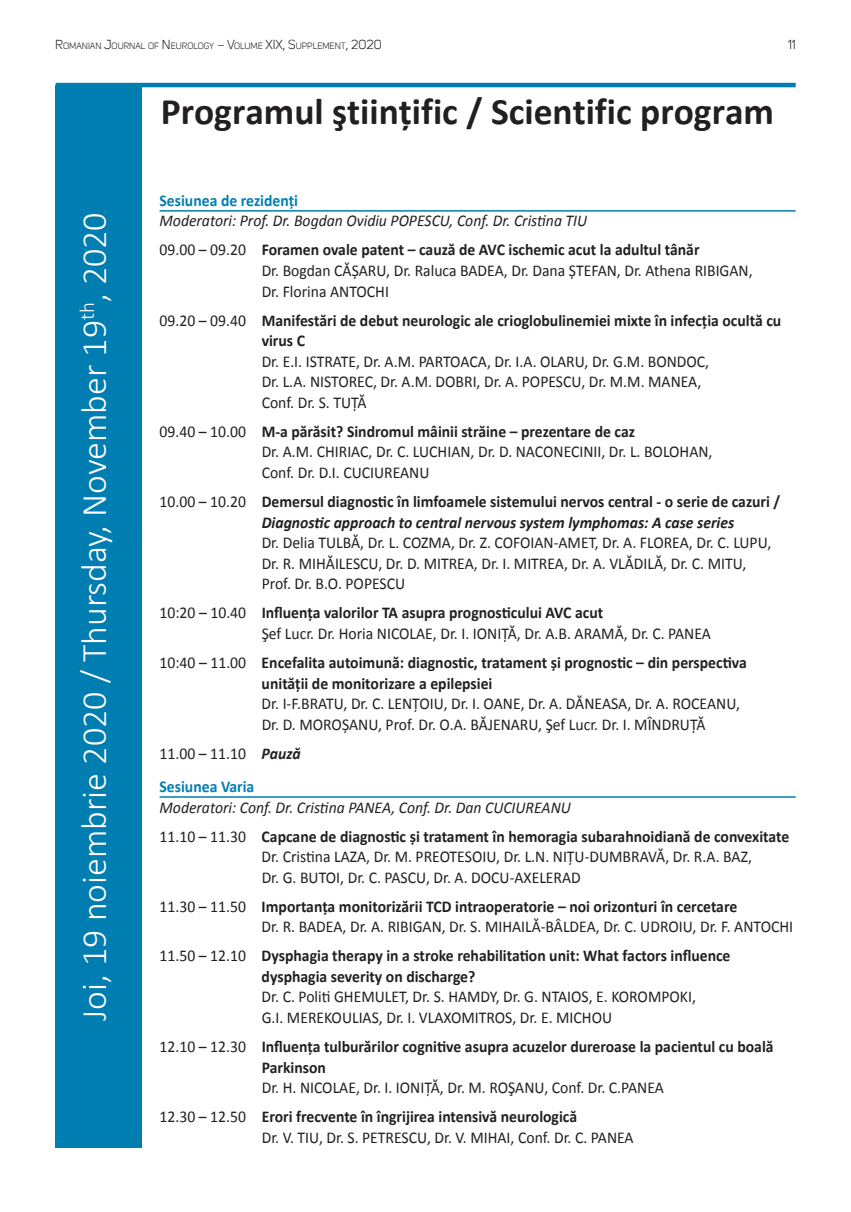
<style>
.page{position:relative;width:851px;height:1212px;background:#fff}
.page>*{position:absolute;margin:0;border:0;box-sizing:border-box;transform-origin:0 0}
.t1{font:700 37.5px "Calibri";color:#231f20}
.t2{font:300 36px "Calibri";color:#fff}
.t3{font:16.5px/20.5px "Calibri";color:#231f20;scale:.95 1}
.t4{font:700 16.5px/20.5px "Calibri";color:#231f20;scale:.95 1}
.t5{font:italic 16.5px/29.1px "Calibri";color:#231f20;scale:.95 1}
.t6{font:700 16.5px/33.3px "Calibri";color:#007eb2;scale:.95 1}
.t7{font:12.75px "Uni Sans";color:#231f20}
.t8{font:8.85px "Uni Sans";color:#231f20}
.s1{font-size:12.75px}
.s2{font-style:normal}
.s3{font-weight:700;font-style:normal}
.s4{font-weight:400}
.s5{font-weight:700}
.s6{font-style:italic}
.s7{font-weight:400;color:#231f20}
.s8{font-style:italic;color:#231f20}
.s9{font-weight:400;font-style:italic}
</style>
<div class="page">
<hr style="left:159px;top:210px;width:636px;height:2px;background:#007eb2">
<hr style="left:159px;top:796px;width:636px;height:2px;background:#007eb2">
<div style="left:56px;top:85px;width:86px;height:1063px;background:#007eb2"></div>
<hr style="left:56px;top:83px;width:739px;height:4px;background:#007eb2">
<p class="t8" style="left:55px;top:41px;width:328px"><span class="s1">R</span>OMANIAN <span class="s1">J</span>OURNAL OF <span class="s1">N</span> EUROLOGY <span class="s1">– V</span>OLUME <span class="s1">XIX,</span> <span class="s1">S</span>UPPLEMENT<span class="s1">, 2020</span></p>
<p class="t7" style="left:787px;top:38px;width:9px">11</p>
<h2 class="t2" style="left:72px;top:1021px;width:810px;rotate:-90deg">Joi, 19 noiembrie 2020 / Thursday, November 19<sup>th</sup>, 2020</h2>
<h1 class="t1" style="left:161px;top:88px;width:614px">Programul ştiinţific / Scientific program</h1>
<p class="t6" style="left:159px;top:183px;width:147px">Sesiunea de rezidenți</p>
<p class="t5" style="left:159px;top:206px;width:570px">Moderatori: Prof. Dr. Bogdan Ovidiu POPESCU, Conf. Dr. Cristina TIU<br><span class="s2">09.00 – 09.20</span> <span class="s3">Foramen ovale patent – cauză de AVC ischemic acut la adultul tânăr</span></p>
<p class="t3" style="left:261px;top:259px;width:518px">Dr. Bogdan CĂȘARU, Dr. Raluca BADEA, Dr. Dana ȘTEFAN, Dr. Athena RIBIGAN,<br>Dr. Florina ANTOCHI</p>
<p class="t4" style="left:261px;top:309px;width:548px;text-indent:-102px"><span class="s4">09.20 – 09.40</span> Manifestări de debut neurologic ale crioglobulinemiei mixte în infecția ocultă cu virus C</p>
<p class="t3" style="left:261px;top:350px;width:472px">Dr. E.I. ISTRATE, Dr. A.M. PARTOACA, Dr. I.A. OLARU, Dr. G.M. BONDOC,<br>Dr. L.A. NISTOREC, Dr. A.M. DOBRI, Dr. A. POPESCU, Dr. M.M. MANEA,<br>Conf. Dr. S. TUŢĂ</p>
<p class="t3" style="left:261px;top:420px;width:476px;text-indent:-102px">09.40 – 10.00 <span class="s5">M-a părăsit? Sindromul mâinii străine – prezentare de caz<br></span>Dr. A.M. CHIRIAC, Dr. C. LUCHIAN, Dr. D. NACONECINII, Dr. L. BOLOHAN,<br>Conf. Dr. D.I. CUCIUREANU</p>
<p class="t4" style="left:261px;top:490px;width:547px;text-indent:-102px"><span class="s4">10.00 – 10.20</span> Demersul diagnostic în limfoamele sistemului nervos central - o serie de cazuri /<br><span class="s6">Diagnostic approach to central nervous system lymphomas: A case series</span></p>
<p class="t3" style="left:261px;top:532px;width:538px">Dr. Delia TULBĂ, Dr. L. COZMA, Dr. Z. COFOIAN-AMET, Dr. A. FLOREA, Dr. C. LUPU,<br>Dr. R. MIHĂILESCU, Dr. D. MITREA, Dr. I. MITREA, Dr. A. VLĂDILĂ, Dr. C. MITU,<br>Prof. Dr. B.O. POPESCU</p>
<p class="t3" style="left:261px;top:602px;width:474px;text-indent:-102px">10:20 – 10.40 <span class="s5">Influența valorilor TA asupra prognosticului AVC acut<br></span>Şef Lucr. Dr. Horia NICOLAE, Dr. I. IONIȚĂ, Dr. A.B. ARAMĂ, Dr. C. PANEA</p>
<p class="t4" style="left:261px;top:651px;width:512px;text-indent:-102px"><span class="s4">10:40 – 11.00</span> Encefalita autoimună: diagnostic, tratament și prognostic – din perspectiva unității de monitorizare a epilepsiei</p>
<p class="t3" style="left:261px;top:692px;width:505px">Dr. I-F.BRATU, Dr. C. LENȚOIU, Dr. I. OANE, Dr. A. DĂNEASA, Dr. A. ROCEANU,<br>Dr. D. MOROȘANU, Prof. Dr. O.A. BĂJENARU, Şef Lucr. Dr. I. MÎNDRUȚĂ</p>
<p class="t6" style="left:159px;top:736px;width:150px"><span class="s7">11.00 – 11.10</span> <span class="s8">Pauză<br></span>Sesiunea Varia</p>
<p class="t4" style="left:159px;top:792px;width:664px;line-height:29.1px"><span class="s9">Moderatori: Conf. Dr. Cristina PANEA, Conf. Dr. Dan CUCIUREANU<br></span><span class="s4">11.10 – 11.30</span> Capcane de diagnostic și tratament în hemoragia subarahnoidiană de convexitate</p>
<p class="t3" style="left:261px;top:845px;width:517px">Dr. Cristina LAZA, Dr. M. PREOTESOIU, Dr. L.N. NIȚU-DUMBRAVĂ, Dr. R.A. BAZ,<br>Dr. G. BUTOI, Dr. C. PASCU, Dr. A. DOCU-AXELERAD</p>
<p class="t3" style="left:261px;top:895px;width:561px;text-indent:-102px">11.30 – 11.50 <span class="s5">Importanța monitorizării TCD intraoperatorie – noi orizonturi în cercetare<br></span>Dr. R. BADEA, Dr. A. RIBIGAN, Dr. S. MIHAILĂ-BÂLDEA, Dr. C. UDROIU, Dr. F. ANTOCHI</p>
<p class="t4" style="left:261px;top:945px;width:495px;text-indent:-102px"><span class="s4">11.50 – 12.10</span> Dysphagia therapy in a stroke rehabilitation unit: What factors influence dysphagia severity on discharge?</p>
<p class="t3" style="left:261px;top:986px;width:458px">Dr. C. Politi GHEMULET, Dr. S. HAMDY, Dr. G. NTAIOS, E. KOROMPOKI,<br>G.I. MEREKOULIAS, Dr. I. VLAXOMITROS, Dr. E. MICHOU</p>
<p class="t4" style="left:262px;top:1035px;width:540px;text-indent:-102px"><span class="s4">12.10 – 12.30</span> Influența tulburărilor cognitive asupra acuzelor dureroase la pacientul cu boală<br>Parkinson</p>
<p class="t3" style="left:159px;top:1072px;width:532px;line-height:29.1px;text-indent:102px">Dr. H. NICOLAE, Dr. I. IONIŢĂ, Dr. M. ROŞANU, Conf. Dr. C.PANEA<br>12.30 – 12.50 <span class="s5">Erori frecvente în îngrijirea intensivă neurologică</span></p>
<p class="t3" style="left:262px;top:1126px;width:393px">Dr. V. TIU, Dr. S. PETRESCU, Dr. V. MIHAI, Conf. Dr. C. PANEA</p>
</div>
